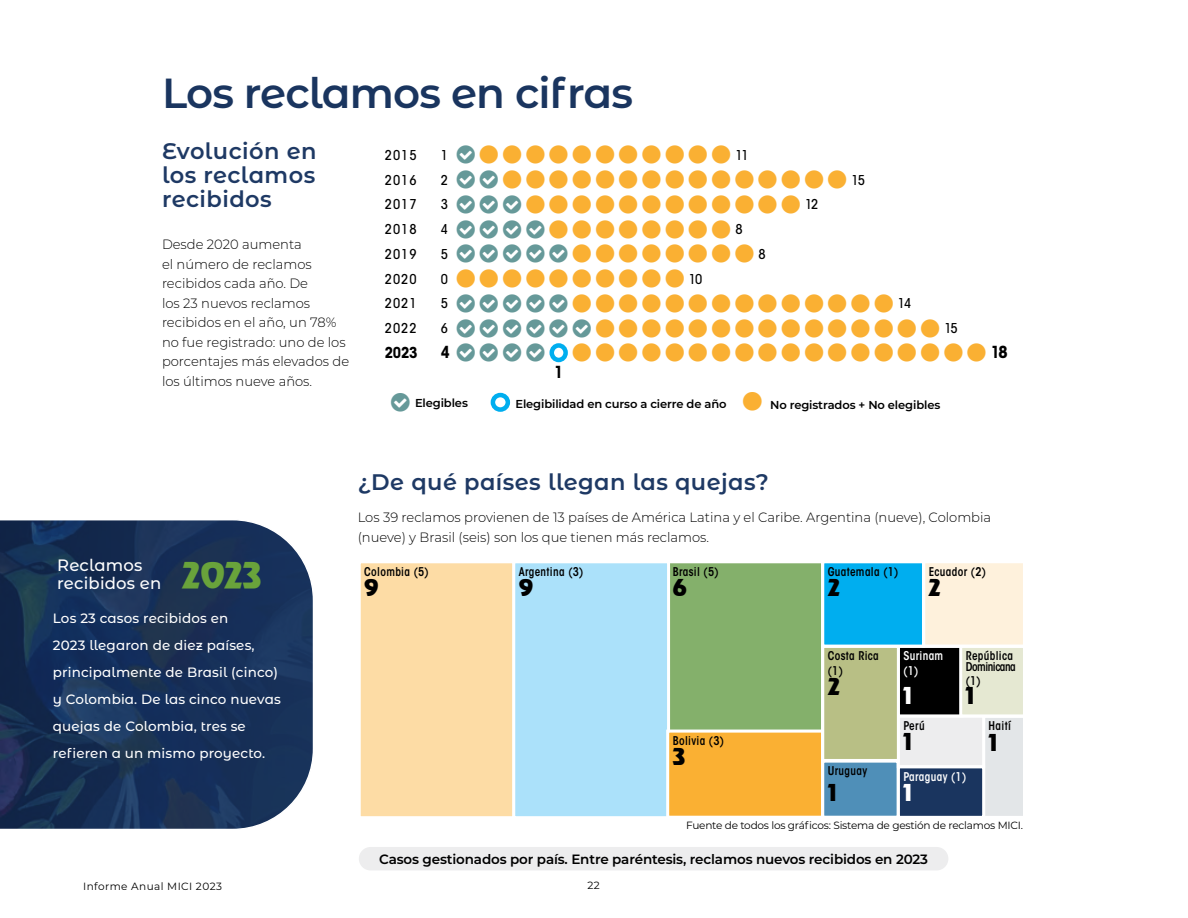
<style>
.page{position:relative;width:1188px;height:918px;background:#fff}
.page>*{position:absolute;margin:0;border:0;box-sizing:border-box;transform-origin:0 0}
.T1_TOP_BIG_INI{font:600 42px "Montserrat Alternates";letter-spacing:-.02em;color:#1a355f}
.TITLES_FIGURES{font:31.5px "Revue Plain 001000";color:#69a33b}
.T2_TOP_BIG_INI{font:600 22.5px/24px "Montserrat Alternates";letter-spacing:.02em;color:#1e3964;text-align:justify}
.t1{font:21px "Revue";color:#000}
.t2{font:21px "Revue";color:#fff}
.title_box_destacada_verde{font:500 16.5px/18px "Montserrat Alternates";letter-spacing:.01em;color:#fff}
.TEXT{font:700 condensed 16.5px "ITC Avant Garde Std";color:#000}
.TEXT-2{font:700 condensed 15px "ITC Avant Garde Std";color:#000}
.TEXT_estadisticos_graficos{font:300 13.5px/19.5px "Montserrat";color:#000}
.text_box_destacada_verde{font:500 13.5px/27px "Montserrat Alternates";letter-spacing:.01em;color:#fff}
.Figure_footer{font:600 13.5px "Montserrat";letter-spacing:-.01em;color:#000}
.TEXT-3{font:500 condensed 13.5px "ITC Avant Garde Std";letter-spacing:.08em;color:#000}
.NOmbre_pais_bold_blanco_abajo{font:600 condensed 12px/14.4px "ITC Avant Garde Std";letter-spacing:.03em;color:#000;scale:.94 1}
.NOmbre_pais_bold_blanco_abajo-2{font:600 condensed 12px/14.4px "ITC Avant Garde Std";letter-spacing:.03em;color:#fff;scale:.94 1}
.NOmbre_pais_bold_blanco_abajo-3{font:600 condensed 12px/10.5px "ITC Avant Garde Std";letter-spacing:-.04em;color:#000;scale:.94 1}
.t3{font:600 11.55px "Montserrat";letter-spacing:-.01em;color:#000}
.TExT_PAG_fotos_Negro{font:10.5px "Montserrat";letter-spacing:-.02em;color:#000}
.TExT_PAG_fotos_Negro-2{font:10.5px "Montserrat";letter-spacing:.04em;color:#000}
</style>
<div class="page">
<div style="left:359px;top:562px;width:155px;height:256px;background:#fddca5"></div>
<div style="left:358px;top:560px;width:158px;height:259px;border:3px solid #fff"></div>
<div style="left:984px;top:716px;width:40px;height:101px;background:#e3e6e8"></div>
<div style="left:982px;top:715px;width:44px;height:104px;border:3px solid #fff"></div>
<div style="left:898px;top:767px;width:86px;height:50px;background:#1a355f"></div>
<div style="left:897px;top:765px;width:88px;height:54px;border:3px solid #fff"></div>
<div style="left:823px;top:761px;width:75px;height:56px;background:#4f8fb8"></div>
<div style="left:821px;top:760px;width:79px;height:59px;border:3px solid #fff"></div>
<div style="left:898px;top:716px;width:86px;height:51px;background:#ededee"></div>
<div style="left:897px;top:715px;width:88px;height:53px;border:3px solid #fff"></div>
<div style="left:898px;top:646px;width:64px;height:70px;background:#000"></div>
<div style="left:897px;top:645px;width:67px;height:72px;border:3px solid #fff"></div>
<div style="left:823px;top:646px;width:75px;height:114px;background:#b8bf85"></div>
<div style="left:821px;top:645px;width:79px;height:117px;border:3px solid #fff"></div>
<div style="left:961px;top:646px;width:63px;height:70px;background:#e5e8d2"></div>
<div style="left:959px;top:645px;width:67px;height:72px;border:3px solid #fff"></div>
<div style="left:924px;top:562px;width:100px;height:84px;background:#fef1dc"></div>
<div style="left:922px;top:560px;width:104px;height:88px;border:3px solid #fff"></div>
<div style="left:823px;top:562px;width:100px;height:84px;background:#00aeef"></div>
<div style="left:821px;top:560px;width:104px;height:88px;border:3px solid #fff"></div>
<div style="left:668px;top:562px;width:155px;height:169px;background:#84b06b"></div>
<div style="left:666px;top:560px;width:158px;height:173px;border:3px solid #fff"></div>
<div style="left:514px;top:562px;width:155px;height:256px;background:#abe1fa"></div>
<div style="left:512px;top:560px;width:158px;height:259px;border:3px solid #fff"></div>
<div style="left:668px;top:731px;width:155px;height:86px;background:#fab033"></div>
<div style="left:666px;top:730px;width:158px;height:89px;border:3px solid #fff"></div>
<div style="left:550px;top:343px;width:18px;height:19px;border:4px solid #00aeef;border-radius:50%"></div>
<div style="left:491px;top:393px;width:19px;height:19px;border:4px solid #00aeef;border-radius:50%"></div>
<div style="left:359px;top:847px;width:589px;height:23px;background:#ededee;border-radius:12px"></div>
<svg style="left:0;top:520px;width:313px;height:309px;background:#1f375d"></svg>
<p class="T1_TOP_BIG_INI" style="left:162px;top:63px;width:473px">Los reclamos en cifras</p>
<p class="T2_TOP_BIG_INI" style="left:162px;top:138px;width:156px">Evolución en los reclamos recibidos</p>
<p class="TEXT_estadisticos_graficos" style="left:162px;top:234px;width:189px">Desde 2020 aumenta<br>el número de reclamos recibidos cada año. De<br>los 23 nuevos reclamos recibidos en el año, un 78% no fue registrado: uno de los porcentajes más elevados de los últimos nueve años.</p>
<p class="TEXT-3" style="left:385px;top:147px;width:33px">2015</p>
<p class="TEXT-3" style="left:441px;top:147px;width:9px">1</p>
<p class="TEXT-3" style="left:735px;top:147px;width:15px">11</p>
<p class="TEXT-3" style="left:385px;top:171px;width:33px">2016</p>
<p class="TEXT-3" style="left:441px;top:171px;width:9px">2</p>
<p class="TEXT-3" style="left:852px;top:171px;width:15px">15</p>
<p class="TEXT-3" style="left:385px;top:196px;width:33px">2017</p>
<p class="TEXT-3" style="left:441px;top:196px;width:9px">3</p>
<p class="TEXT-3" style="left:805px;top:196px;width:15px">12</p>
<p class="TEXT-3" style="left:385px;top:221px;width:33px">2018</p>
<p class="TEXT-3" style="left:441px;top:221px;width:9px">4</p>
<p class="TEXT-3" style="left:735px;top:221px;width:9px">8</p>
<p class="TEXT-3" style="left:385px;top:246px;width:33px">2019</p>
<p class="TEXT-3" style="left:441px;top:246px;width:9px">5</p>
<p class="TEXT-3" style="left:759px;top:246px;width:9px">8</p>
<p class="TEXT-3" style="left:385px;top:270px;width:33px">2020</p>
<p class="TEXT-3" style="left:441px;top:270px;width:9px">0</p>
<p class="TEXT-3" style="left:689px;top:270px;width:15px">10</p>
<p class="TEXT-3" style="left:385px;top:295px;width:33px">2021</p>
<p class="TEXT-3" style="left:441px;top:295px;width:9px">5</p>
<p class="TEXT-3" style="left:898px;top:295px;width:15px">14</p>
<p class="TEXT-3" style="left:385px;top:320px;width:33px">2022</p>
<p class="TEXT-3" style="left:441px;top:320px;width:9px">6</p>
<p class="TEXT-3" style="left:944px;top:320px;width:15px">15</p>
<p class="TEXT-2" style="left:385px;top:343px;width:34px">2023</p>
<p class="TEXT" style="left:441px;top:341px;width:11px">4</p>
<p class="TEXT" style="left:991px;top:341px;width:18px">18</p>
<p class="t3" style="left:415px;top:395px;width:54px">Elegibles</p>
<p class="TEXT" style="left:554px;top:362px;width:11px">1</p>
<p class="t3" style="left:515px;top:396px;width:213px">Elegibilidad en curso a cierre de año</p>
<p class="t3" style="left:770px;top:397px;width:172px">No registrados + No elegibles</p>
<p class="title_box_destacada_verde" style="left:57px;top:555px;width:106px">Reclamos recibidos en</p>
<p class="text_box_destacada_verde" style="left:53px;top:604px;width:229px">Los 23 casos recibidos en<br>2023 llegaron de diez países, principalmente de Brasil (cinco) y Colombia. De las cinco nuevas quejas de Colombia, tres se refieren a un mismo proyecto.</p>
<p class="TITLES_FIGURES" style="left:183px;top:554px;width:81px">2023</p>
<p class="T2_TOP_BIG_INI" style="left:358px;top:469px;width:413px">¿De qué países llegan las quejas?</p>
<p class="TEXT_estadisticos_graficos" style="left:358px;top:507px;width:635px">Los 39 reclamos provienen de 13 países de América Latina y el Caribe. Argentina (nueve), Colombia (nueve) y Brasil (seis) son los que tienen más reclamos.</p>
<p class="NOmbre_pais_bold_blanco_abajo" style="left:364px;top:564px;width:70px">Colombia (5)</p>
<p class="t1" style="left:364px;top:574px;width:15px">9</p>
<p class="NOmbre_pais_bold_blanco_abajo" style="left:519px;top:564px;width:70px">Argentina (3)</p>
<p class="t1" style="left:519px;top:574px;width:15px">9</p>
<p class="NOmbre_pais_bold_blanco_abajo" style="left:673px;top:564px;width:50px">Brasil (5)</p>
<p class="t1" style="left:673px;top:574px;width:15px">6</p>
<p class="NOmbre_pais_bold_blanco_abajo" style="left:673px;top:733px;width:56px">Bolivia (3)</p>
<p class="t1" style="left:673px;top:743px;width:14px">3</p>
<p class="NOmbre_pais_bold_blanco_abajo" style="left:828px;top:564px;width:77px">Guatemala (1)</p>
<p class="t1" style="left:828px;top:574px;width:14px">2</p>
<p class="NOmbre_pais_bold_blanco_abajo" style="left:929px;top:564px;width:62px">Ecuador (2)</p>
<p class="t1" style="left:929px;top:574px;width:14px">2</p>
<p class="NOmbre_pais_bold_blanco_abajo" style="left:828px;top:649px;width:56px">Costa Rica (1)</p>
<p class="t1" style="left:828px;top:673px;width:14px">2</p>
<p class="NOmbre_pais_bold_blanco_abajo" style="left:828px;top:763px;width:43px">Uruguay</p>
<p class="t1" style="left:828px;top:779px;width:10px">1</p>
<p class="NOmbre_pais_bold_blanco_abajo-2" style="left:903px;top:649px;width:44px">Surinam (1)</p>
<p class="t2" style="left:904px;top:682px;width:10px">1</p>
<p class="NOmbre_pais_bold_blanco_abajo" style="left:903px;top:718px;width:24px">Perú</p>
<p class="t1" style="left:904px;top:728px;width:10px">1</p>
<p class="NOmbre_pais_bold_blanco_abajo-3" style="left:966px;top:651px;width:55px">República<br>Dominicana</p>
<p class="NOmbre_pais_bold_blanco_abajo" style="left:966px;top:674px;width:18px">(1)</p>
<p class="t1" style="left:966px;top:682px;width:10px">1</p>
<p class="NOmbre_pais_bold_blanco_abajo" style="left:989px;top:719px;width:25px">Haití</p>
<p class="t1" style="left:989px;top:728px;width:10px">1</p>
<p class="NOmbre_pais_bold_blanco_abajo-2" style="left:903px;top:769px;width:68px">Paraguay (1)</p>
<p class="t2" style="left:904px;top:779px;width:10px">1</p>
<p class="TExT_PAG_fotos_Negro" style="left:686px;top:818px;width:338px">Fuente de todos los gráficos: Sistema de gestión de reclamos MICI.</p>
<p class="Figure_footer" style="left:379px;top:849px;width:551px">Casos gestionados por país. Entre paréntesis, reclamos nuevos recibidos en 2023</p>
<p class="TExT_PAG_fotos_Negro-2" style="left:83px;top:879px;width:140px">Informe Anual MICI 2023</p>
<p class="TExT_PAG_fotos_Negro" style="left:587px;top:878px;width:14px">22</p>
</div>
